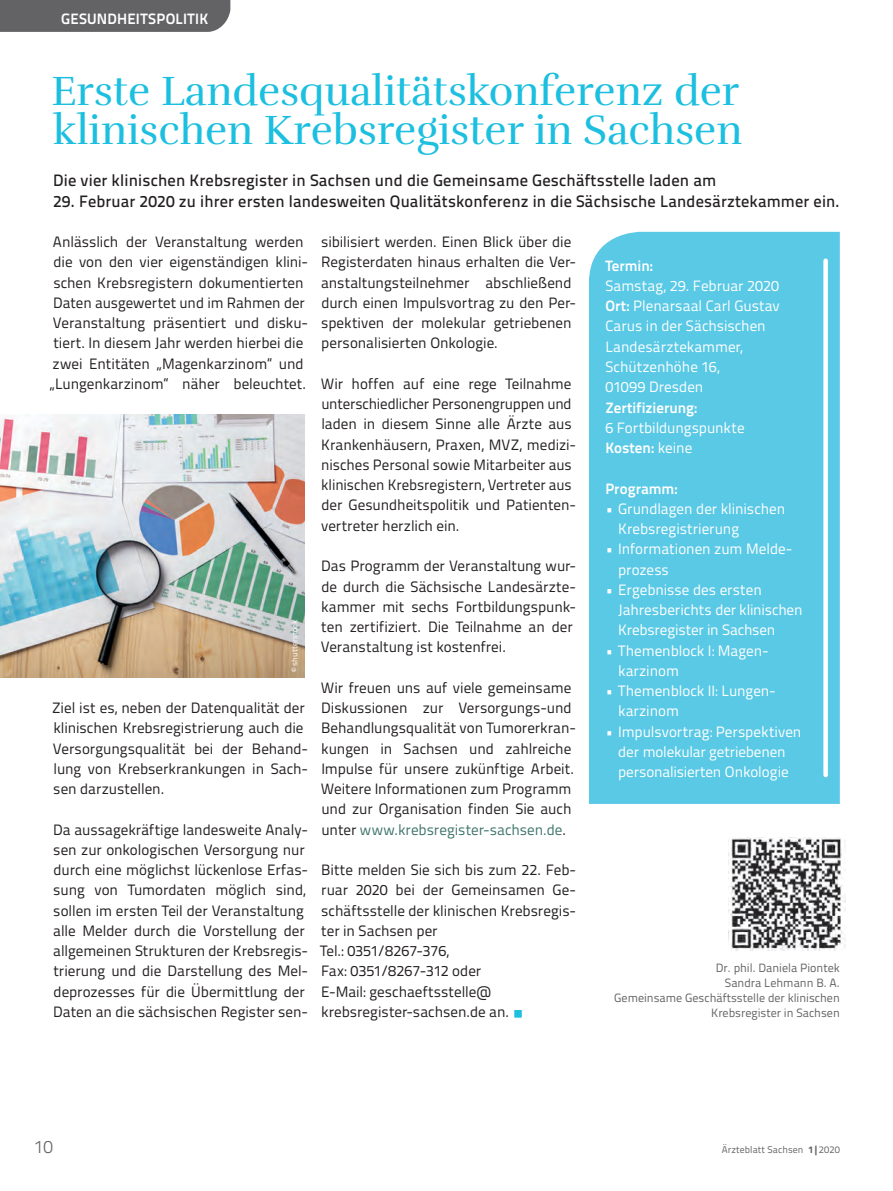
<style>
.page{position:relative;width:893px;height:1191px;background:#fff}
.page>*{position:absolute;margin:0;border:0;box-sizing:border-box;transform-origin:0 0}
.t1{font:42px/39px "Rufina";color:#1cbfdf}
.t2{font:300 18px "Titillium Text";color:#636366}
.t3{font:500 16.5px "Titillium Text";letter-spacing:.01em;color:#231f20}
.t4{font:15px/20.2px "Titillium Text";color:#231f20}
.t5{font:15px/20.2px "Titillium Text";color:#fff}
.t6{font:700 15px "Titillium Text";letter-spacing:.01em;color:#fff}
.t7{font:12px/15px "Titillium Text";color:#636366;text-align:right}
.t8{font:9.75px "Titillium Text";letter-spacing:.01em;color:#636366}
.t9{font:8.25px "Titillium Text";color:#fff}
.s1{color:#40756b}
.s2{color:#1cbfdf}
.s3{font-weight:700}
.s4{font-weight:800}
</style>
<div class="page">
<div style="left:0;top:0;width:230px;height:32px;background:#636366"></div>
<img style="left:0;top:414px;width:304px;height:264px">
<img style="left:728px;top:838px;width:117px;height:112px">
<div style="left:589px;top:232px;width:251px;height:572px;background:#5ac9e5"></div>
<div style="left:823px;top:261px;width:5px;height:514px;background:#fff"></div>
<p class="t6" style="left:61px;top:7px;width:149px">gesundheitspolitik</p>
<h1 class="t1" style="left:51px;top:72px;width:692px">Erste Landesqualitätskonferenz der klinischen Krebsregister in Sachsen</h1>
<p class="t3" style="left:53px;top:168px;width:665px">Die vier klinischen Krebsregister in Sachsen und die Gemeinsame Geschäftsstelle laden am</p>
<p class="t3" style="left:53px;top:188px;width:788px">29. Februar 2020 zu ihrer ersten landesweiten Qualitätskonferenz in die Sächsische Landesärztekammer ein.</p>
<p class="t4" style="left:49px;top:231px;width:260px">Anlässlich der Veranstaltung werden die von den vier eigenständigen klini&shy;schen Krebsregistern dokumentierten Daten ausgewertet und im Rahmen der Veranstaltung präsentiert und disku&shy;tiert. In diesem Jahr werden hierbei die zwei Entitäten „Magenkarzinom“ und „Lungenkarzinom“ näher beleuchtet.</p>
<p class="t9" style="left:289px;top:672px;width:53px;rotate:-90deg">© shutterstock</p>
<p class="t4" style="left:52px;top:697px;width:258px">Ziel ist es, neben der Datenqualität der klinischen Krebsregistrierung auch die Versorgungsqualität bei der Behand&shy;lung von Krebserkrankungen in Sach&shy;sen darzustellen.</p>
<p class="t4" style="left:53px;top:818px;width:256px">Da aussagekräftige landesweite Analy&shy;sen zur onkologischen Versorgung nur durch eine möglichst lückenlose Erfas&shy;sung von Tumordaten möglich sind, sollen im ersten Teil der Veranstaltung alle Melder durch die Vorstellung der allgemeinen Strukturen der Krebsregis&shy;trierung und die Darstellung des Mel&shy;deprozesses für die Übermittlung der Daten an die sächsischen Register sen-</p>
<p class="t4" style="left:321px;top:231px;width:256px">sibilisiert werden. Einen Blick über die Registerdaten hinaus erhalten die Ver&shy;anstaltungsteilnehmer abschließend durch einen Impulsvortrag zu den Per&shy;spektiven der molekular getriebenen personalisierten Onkologie.</p>
<p class="t4" style="left:321px;top:373px;width:257px">Wir hoffen auf eine rege Teilnahme unterschiedlicher Personengruppen und laden in diesem Sinne alle Ärzte aus Krankenhäusern, Praxen, MVZ, medizi&shy;nisches Personal sowie Mitarbeiter aus klinischen Krebsregistern, Vertreter aus der Gesundheitspolitik und Patienten&shy;vertreter herzlich ein.</p>
<p class="t4" style="left:321px;top:555px;width:257px">Das Programm der Veranstaltung wur&shy;de durch die Sächsische Landesärzte&shy;kammer mit sechs Fortbildungspunk&shy;ten zertifiziert. Die Teilnahme an der Veranstaltung ist kostenfrei.</p>
<p class="t4" style="left:321px;top:676px;width:257px">Wir freuen uns auf viele gemeinsame Diskussionen zur Versorgungs-und Behandlungsqualität von Tumorerkran&shy;kungen in Sachsen und zahlreiche Impulse für unsere zukünftige Arbeit.<br>Weitere Informationen zum Programm und zur Organisation finden Sie auch unter <span class="s1">www.krebsregister-sachsen.de</span>.</p>
<p class="t4" style="left:320px;top:859px;width:258px">Bitte melden Sie sich bis zum 22. Feb&shy;ruar 2020 bei der Gemeinsamen Ge&shy;schäftsstelle der klinischen Krebsregis&shy;ter in Sachsen per<br>Tel. : 0351/8267-376,<br>Fax: 0351/8267-312 oder<br>E-Mail: geschaeftsstelle@ krebsregister-sachsen.de an. <span class="s2">○</span></p>
<p class="t6" style="left:605px;top:254px;width:49px">Termin:</p>
<p class="t5" style="left:605px;top:275px;width:176px">Samstag, 29. Februar 2020<br><span class="s3">Ort:</span> Plenarsaal Carl Gustav<br>Carus in der Sächsischen<br>Landesärztekammer,<br>Schützenhöhe 16,<br>01099 Dresden</p>
<p class="t6" style="left:605px;top:396px;width:94px">Zertifizierung:</p>
<p class="t5" style="left:605px;top:416px;width:141px">6 Fortbildungspunkte<br><span class="s3">Kosten:</span> keine</p>
<p class="t6" style="left:605px;top:477px;width:74px">Programm:</p>
<p class="t5" style="left:618px;top:497px;width:169px;text-indent:-13px">• Grundlagen der klinischen<br>Krebsregistrierung</p>
<p class="t5" style="left:618px;top:538px;width:176px;text-indent:-13px">• Informationen zum Melde&shy;prozess</p>
<p class="t5" style="left:618px;top:578px;width:186px;text-indent:-13px">• Ergebnisse des ersten<br>Jahresberichts der klinischen<br>Krebsregister in Sachsen</p>
<p class="t5" style="left:618px;top:639px;width:150px;text-indent:-13px">• Themenblock I: Magen&shy;karzinom</p>
<p class="t5" style="left:618px;top:680px;width:157px;text-indent:-13px">• Themenblock II: Lungen&shy;karzinom</p>
<p class="t5" style="left:605px;top:720px;width:198px;text-align:center">• Impulsvortrag: Perspektiven der molekular getriebenen personalisierten Onkologie</p>
<p class="t7" style="left:614px;top:959px;width:227px">Dr. phil. Daniela Piontek<br>Sandra Lehmann B. A.<br>Gemeinsame Geschäftsstelle der klinischen<br>Krebsregister in Sachsen</p>
<p class="t2" style="left:34px;top:1133px;width:21px">10</p>
<p class="t8" style="left:722px;top:1142px;width:119px">Ärzteblatt Sachsen <span class="s4">1|</span>2020</p>
</div>
